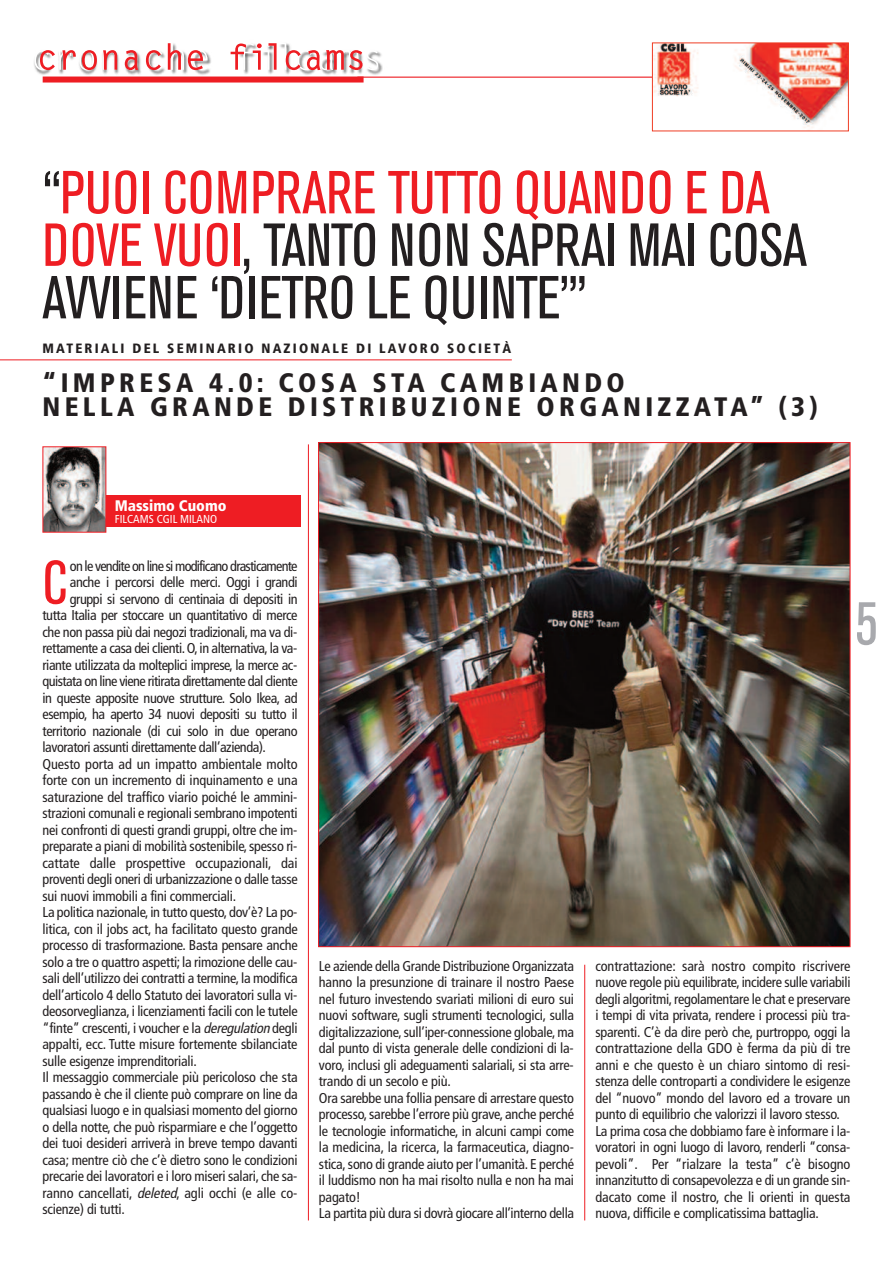
<style>
.page{position:relative;width:893px;height:1263px;background:#fff}
.page>*{position:absolute;margin:0;border:0;box-sizing:border-box;transform-origin:0 0}
.t1{font:condensed 60.75px "Akzidenz Grotesk BE";color:#ee1d23}
.t2{font:condensed 60px/52.5px "Akzidenz Grotesk BE";color:#231f20}
.t3{font:condensed 60px "Akzidenz Grotesk BE";color:#a8a9ad}
.t4{font:900 condensed 26.7px/23.7px "Frutiger";letter-spacing:.165em;color:#231f20}
.t5{font:900 condensed 15.3px "Frutiger";color:#fff}
.t6{font:condensed 14.25px/16.5px "Frutiger";letter-spacing:-.015em;color:#231f20}
.t7{font:condensed 14.25px "Frutiger";letter-spacing:-.04em;color:#231f20}
.t8{font:condensed 14.25px "Frutiger";letter-spacing:-.055em;color:#231f20}
.t9{font:900 condensed 13.5px "Frutiger";letter-spacing:.16em;color:#231f20}
.t10{font:condensed 11.55px "Frutiger";color:#fff}
.s1{color:#ee1d23}
.s2{font-style:italic}
</style>
<div class="page">
<img style="left:36px;top:52px;width:351px;height:28px">
<svg style="left:34px;top:43px;width:344px;height:27px"></svg>
<div style="left:43px;top:77px;width:321px;height:6px;background:#ee1d23"></div>
<hr style="left:357px;top:77px;width:439px;height:1px;background:#ee1d23">
<img style="left:654px;top:45px;width:193px;height:83px">
<div style="left:652px;top:43px;width:197px;height:88px;border:1px solid #ef3e25"></div>
<hr style="left:308px;top:444px;width:1px;height:776px;background:#ee1d23">
<hr style="left:584px;top:965px;width:1px;height:255px;background:#ee1d23">
<img style="left:320px;top:444px;width:528px;height:501px">
<hr style="left:0;top:359px;width:512px;height:1px;background:#ee1d23">
<div style="left:88px;top:496px;width:213px;height:31px;background:#ee1d23"></div>
<img style="left:45px;top:448px;width:59px;height:83px">
<h2 class="t2" style="left:43px;top:171px;width:766px">“<span class="s1">PUOI COMPRARE TUTTO QUANDO E DA<br>DOVE VUOI</span>, TANTO NON SAPRAI MAI COSA<br>AVVIENE ‘DIETRO LE QUINTE’”</h2>
<p class="t9" style="left:43px;top:343px;width:470px">MATERIALI DEL SEMINARIO NAZIONALE DI LAVORO SOCIETÀ</p>
<h3 class="t4" style="left:43px;top:373px;width:777px">“IMPRESA 4.0: COSA STA CAMBIANDO<br>NELLA GRANDE DISTRIBUZIONE ORGANIZZATA” (3)</h3>
<p class="t5" style="left:115px;top:500px;width:113px">Massimo Cuomo</p>
<p class="t10" style="left:115px;top:514px;width:104px">FILCAMS CGIL MILANO</p>
<h1 class="t1" style="left:43px;top:561px;width:27px">C</h1>
<p class="t8" style="left:70px;top:560px;width:229px">on le vendite on line si modificano drasticamente</p>
<p class="t6" style="left:70px;top:575px;width:229px">anche i percorsi delle merci. Oggi i grandi</p>
<p class="t6" style="left:70px;top:592px;width:229px">gruppi si servono di centinaia di depositi in</p>
<p class="t6" style="left:43px;top:608px;width:257px">tutta Italia per stoccare un quantitativo di merce</p>
<p class="t6" style="left:43px;top:625px;width:256px">che non passa più dai negozi tradizionali, ma va di-</p>
<p class="t6" style="left:43px;top:641px;width:256px">rettamente a casa dei clienti.O, in alternativa, la va-</p>
<p class="t6" style="left:43px;top:658px;width:256px">riante utilizzata da molteplici imprese, la merce ac-</p>
<p class="t7" style="left:43px;top:675px;width:257px">quistata on line viene ritirata direttamente dal cliente</p>
<p class="t6" style="left:43px;top:691px;width:257px">in queste apposite nuove strutture. Solo Ikea, ad</p>
<p class="t6" style="left:43px;top:707px;width:257px">esempio, ha aperto 34 nuovi depositi su tutto il</p>
<p class="t6" style="left:43px;top:724px;width:257px">territorio nazionale (di cui solo in due operano</p>
<p class="t6" style="left:43px;top:740px;width:225px">lavoratori assunti direttamente dall’azienda).</p>
<p class="t6" style="left:43px;top:757px;width:257px">Questo porta ad un impatto ambientale molto</p>
<p class="t6" style="left:43px;top:773px;width:257px">forte con un incremento di inquinamento e una</p>
<p class="t6" style="left:43px;top:790px;width:256px">saturazione del traffico viario poiché le ammini-</p>
<p class="t6" style="left:43px;top:806px;width:257px">strazioni comunali e regionali sembrano impotenti</p>
<p class="t6" style="left:43px;top:823px;width:256px">nei confronti di questi grandi gruppi, oltre che im-</p>
<p class="t6" style="left:43px;top:839px;width:256px">preparate a piani di mobilità sostenibile,spesso ri-</p>
<p class="t6" style="left:43px;top:856px;width:257px">cattate dalle prospettive occupazionali, dai</p>
<p class="t6" style="left:43px;top:872px;width:257px">proventi degli oneri di urbanizzazione o dalle tasse</p>
<p class="t6" style="left:43px;top:889px;width:195px">sui nuovi immobili a fini commerciali.</p>
<p class="t6" style="left:43px;top:905px;width:256px">La politica nazionale, in tutto questo, dov’è? La po-</p>
<p class="t6" style="left:43px;top:922px;width:257px">litica, con il jobs act, ha facilitato questo grande</p>
<p class="t6" style="left:43px;top:938px;width:257px">processo di trasformazione. Basta pensare anche</p>
<p class="t6" style="left:43px;top:955px;width:256px">solo a tre o quattro aspetti; la rimozione delle cau-</p>
<p class="t6" style="left:43px;top:971px;width:257px">sali dell’utilizzo dei contratti a termine, la modifica</p>
<p class="t6" style="left:43px;top:988px;width:256px">dell’articolo 4 dello Statuto dei lavoratori sulla vi-</p>
<p class="t6" style="left:43px;top:1004px;width:257px">deosorveglianza, i licenziamenti facili con le tutele</p>
<p class="t6" style="left:43px;top:1021px;width:257px">“finte” crescenti, i voucher e la <span class="s2">deregulation</span>degli</p>
<p class="t6" style="left:43px;top:1037px;width:257px">appalti, ecc. Tutte misure fortemente sbilanciate</p>
<p class="t6" style="left:42px;top:1054px;width:156px">sulle esigenze imprenditoriali.</p>
<p class="t6" style="left:42px;top:1070px;width:257px">Il messaggio commerciale più pericoloso che sta</p>
<p class="t6" style="left:42px;top:1087px;width:257px">passando è che il cliente può comprare on line da</p>
<p class="t6" style="left:43px;top:1103px;width:257px">qualsiasi luogo e in qualsiasi momento del giorno</p>
<p class="t6" style="left:42px;top:1120px;width:257px">o della notte, che può risparmiare e che l’oggetto</p>
<p class="t6" style="left:43px;top:1136px;width:257px">dei tuoi desideri arriverà in breve tempo davanti</p>
<p class="t6" style="left:43px;top:1153px;width:257px">casa; mentre ciò che c’è dietro sono le condizioni</p>
<p class="t6" style="left:43px;top:1169px;width:256px">precarie dei lavoratori e i loro miseri salari,che sa-</p>
<p class="t6" style="left:42px;top:1186px;width:256px">ranno cancellati, <span class="s2">deleted</span>, agli occhi (e alle co-</p>
<p class="t6" style="left:43px;top:1202px;width:84px">scienze) di tutti.</p>
<h2 class="t3" style="left:855px;top:602px;width:24px">5</h2>
<p class="t6" style="left:319px;top:958px;width:257px">Le aziende della Grande Distribuzione Organizzata hanno la presunzione di trainare il nostro Paese nel futuro investendo svariati milioni di euro sui nuovi software, sugli strumenti tecnologici, sulla digitalizzazione,sull’iper-connessione globale,ma dal punto di vista generale delle condizioni di la&shy;voro, inclusi gli adeguamenti salariali, si sta arre&shy;trando di un secolo e più.<br>Ora sarebbe una follia pensare di arrestare questo processo,sarebbe l’errore più grave, anche perché le tecnologie informatiche, in alcuni campi come la medicina, la ricerca, la farmaceutica, diagno&shy;stica,sono di grande aiuto per l’umanità. E perché il luddismo non ha mai risolto nulla e non ha mai pagato!<br>La partita più dura si dovrà giocare all’interno della</p>
<p class="t6" style="left:595px;top:958px;width:257px">contrattazione: sarà nostro compito riscrivere nuove regole più equilibrate, incidere sulle variabili degli algoritmi,regolamentare le chat e preservare i tempi di vita privata, rendere i processi più tra&shy;sparenti. C’è da dire però che, purtroppo, oggi la contrattazione della GDO è ferma da più di tre anni e che questo è un chiaro sintomo di resi&shy;stenza delle controparti a condividere le esigenze del “nuovo” mondo del lavoro ed a trovare un punto di equilibrio che valorizzi il lavoro stesso.<br>La prima cosa che dobbiamo fare è informare i la&shy;voratori in ogni luogo di lavoro, renderli “consa&shy;pevoli”. Per “rialzare la testa” c’è bisogno innanzitutto di consapevolezza e di un grande sin&shy;dacato come il nostro, che li orienti in questa nuova, difficile e complicatissima battaglia.</p>
</div>
